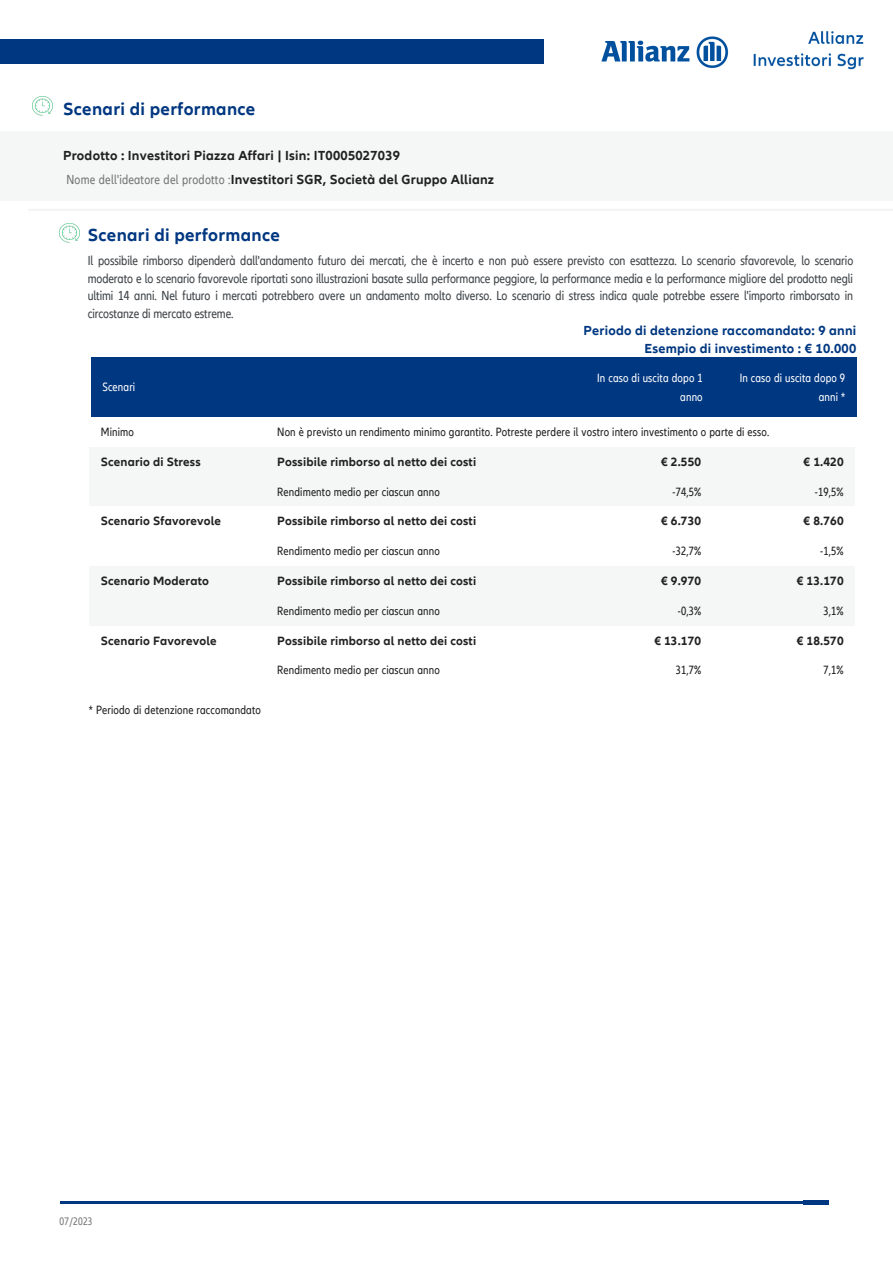
<style>
.page{position:relative;width:893px;height:1263px;background:#fff}
.page>*{position:absolute;margin:0;border:0;box-sizing:border-box;transform-origin:0 0}
.t1{font:700 18px "Allianz Neo";letter-spacing:.02em;color:#003781}
.t2{font:condensed 13.5px/17.5px "Allianz Neo";letter-spacing:-.005em;color:#414549;text-align:justify}
.t3{font:700 13.5px/23.7px "Allianz Neo";letter-spacing:.015em;color:#212121}
.t4{font:700 13.5px/17.5px "Allianz Neo";letter-spacing:.02em;color:#003781;text-align:right}
.t5{font:condensed 12.3px "Allianz Neo";letter-spacing:.015em;color:#212121}
.t6{font:700 12.3px "Allianz Neo";letter-spacing:.015em;color:#212121}
.t7{font:condensed 12.3px/18.6px "Allianz Neo";letter-spacing:.015em;color:#fff;text-align:right}
.t8{font:condensed 11.25px "Allianz Neo";letter-spacing:.015em;color:rgb(33 33 33/.6)}
.s1{font-weight:400;font-stretch:condensed;color:rgb(33 33 33/.6)}
</style>
<div class="page">
<img style="left:601px;top:36px;width:128px;height:32px">
<img style="left:753px;top:31px;width:111px;height:39px">
<hr style="left:60px;top:1202px;width:742px;height:2px;background:#003781">
<div style="left:802px;top:1200px;width:26px;height:5px;background:#003781"></div>
<div style="left:0;top:39px;width:543px;height:25px;background:#003781"></div>
<img style="left:32px;top:97px;width:20px;height:19px">
<div style="left:0;top:131px;width:892px;height:70px;background:#f5f6f6"></div>
<hr style="left:29px;top:209px;width:863px;height:2px;background:#f4f4f4">
<img style="left:59px;top:223px;width:20px;height:20px">
<div style="left:91px;top:357px;width:176px;height:60px;background:#003781"></div>
<div style="left:267px;top:357px;width:304px;height:60px;background:#003781"></div>
<div style="left:571px;top:357px;width:143px;height:60px;background:#003781"></div>
<div style="left:714px;top:357px;width:142px;height:60px;background:#003781"></div>
<div style="left:90px;top:447px;width:176px;height:30px;background:#f5f6f6"></div>
<div style="left:266px;top:447px;width:304px;height:30px;background:#f5f6f6"></div>
<div style="left:570px;top:447px;width:142px;height:30px;background:#f5f6f6"></div>
<div style="left:712px;top:447px;width:143px;height:30px;background:#f5f6f6"></div>
<div style="left:90px;top:477px;width:176px;height:29px;background:#f5f6f6"></div>
<div style="left:266px;top:477px;width:304px;height:29px;background:#f5f6f6"></div>
<div style="left:570px;top:477px;width:142px;height:29px;background:#f5f6f6"></div>
<div style="left:712px;top:477px;width:143px;height:29px;background:#f5f6f6"></div>
<div style="left:90px;top:566px;width:176px;height:30px;background:#f5f6f6"></div>
<div style="left:266px;top:566px;width:304px;height:30px;background:#f5f6f6"></div>
<div style="left:570px;top:566px;width:142px;height:30px;background:#f5f6f6"></div>
<div style="left:712px;top:566px;width:143px;height:30px;background:#f5f6f6"></div>
<div style="left:90px;top:596px;width:176px;height:30px;background:#f5f6f6"></div>
<div style="left:266px;top:596px;width:304px;height:30px;background:#f5f6f6"></div>
<div style="left:570px;top:596px;width:142px;height:30px;background:#f5f6f6"></div>
<div style="left:712px;top:596px;width:143px;height:30px;background:#f5f6f6"></div>
<h1 class="t1" style="left:63px;top:98px;width:194px">Scenari di performance</h1>
<p class="t3" style="left:63px;top:145px;width:432px">Prodotto : Investitori Piazza Affari | Isin: IT0005027039<br><span class="s1">Nome dell'ideatore del prodotto :</span>Investitori SGR, Società del Gruppo Allianz</p>
<h1 class="t1" style="left:88px;top:228px;width:194px">Scenari di performance</h1>
<p class="t2" style="left:88px;top:253px;width:767px">Il possibile rimborso dipenderà dall'andamento futuro dei mercati, che è incerto e non può essere previsto con esattezza. Lo scenario sfavorevole, lo scenario moderato e lo scenario favorevole riportati sono illustrazioni basate sulla performance peggiore, la performance media e la performance migliore del prodotto negli ultimi 14 anni. Nel futuro i mercati potrebbero avere un andamento molto diverso. Lo scenario di stress indica quale potrebbe essere l'importo rimborsato in circostanze di mercato estreme.</p>
<p class="t4" style="left:583px;top:323px;width:274px">Periodo di detenzione raccomandato: 9 anni<br>Esempio di investimento : € 10.000</p>
<p class="t7" style="left:102px;top:379px;width:34px">Scenari</p>
<p class="t7" style="left:597px;top:369px;width:107px">In caso di uscita dopo 1 anno</p>
<p class="t7" style="left:739px;top:369px;width:107px">In caso di uscita dopo 9 anni *</p>
<p class="t5" style="left:101px;top:427px;width:35px">Minimo</p>
<p class="t5" style="left:277px;top:427px;width:493px">Non è previsto un rendimento minimo garantito. Potreste perdere il vostro intero investimento o parte di esso.</p>
<p class="t6" style="left:101px;top:456px;width:101px">Scenario di Stress</p>
<p class="t6" style="left:277px;top:456px;width:200px">Possibile rimborso al netto dei costi</p>
<p class="t6" style="left:661px;top:456px;width:42px">€ 2.550</p>
<p class="t6" style="left:803px;top:456px;width:42px">€ 1.420</p>
<p class="t5" style="left:277px;top:486px;width:164px">Rendimento medio per ciascun anno</p>
<p class="t5" style="left:672px;top:486px;width:30px">-74,5%</p>
<p class="t5" style="left:815px;top:486px;width:30px">-19,5%</p>
<p class="t6" style="left:101px;top:516px;width:122px">Scenario Sfavorevole</p>
<p class="t6" style="left:277px;top:516px;width:200px">Possibile rimborso al netto dei costi</p>
<p class="t6" style="left:661px;top:516px;width:42px">€ 6.730</p>
<p class="t6" style="left:803px;top:516px;width:42px">€ 8.760</p>
<p class="t5" style="left:277px;top:546px;width:164px">Rendimento medio per ciascun anno</p>
<p class="t5" style="left:672px;top:546px;width:30px">-32,7%</p>
<p class="t5" style="left:820px;top:546px;width:25px">-1,5%</p>
<p class="t6" style="left:101px;top:576px;width:110px">Scenario Moderato</p>
<p class="t6" style="left:277px;top:576px;width:200px">Possibile rimborso al netto dei costi</p>
<p class="t6" style="left:661px;top:576px;width:42px">€ 9.970</p>
<p class="t6" style="left:796px;top:576px;width:48px">€ 13.170</p>
<p class="t5" style="left:277px;top:605px;width:164px">Rendimento medio per ciascun anno</p>
<p class="t5" style="left:677px;top:605px;width:25px">-0,3%</p>
<p class="t5" style="left:823px;top:605px;width:22px">3,1%</p>
<p class="t6" style="left:101px;top:635px;width:117px">Scenario Favorevole</p>
<p class="t6" style="left:277px;top:635px;width:200px">Possibile rimborso al netto dei costi</p>
<p class="t6" style="left:654px;top:635px;width:48px">€ 13.170</p>
<p class="t6" style="left:796px;top:635px;width:48px">€ 18.570</p>
<p class="t5" style="left:277px;top:665px;width:164px">Rendimento medio per ciascun anno</p>
<p class="t5" style="left:675px;top:665px;width:27px">31,7%</p>
<p class="t5" style="left:823px;top:665px;width:22px">7,1%</p>
<p class="t5" style="left:89px;top:703px;width:173px">* Periodo di detenzione raccomandato</p>
<p class="t8" style="left:60px;top:1217px;width:35px">07/2023</p>
</div>
